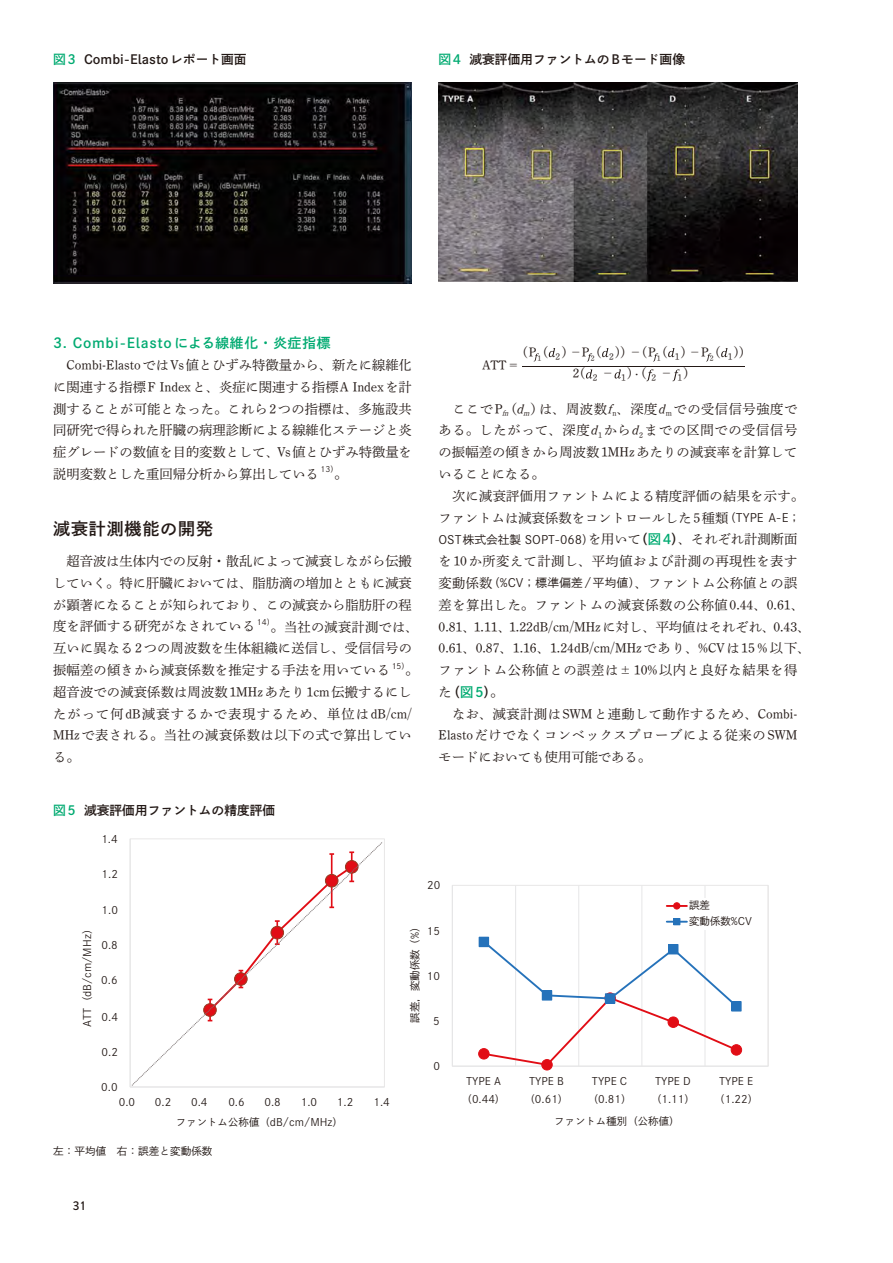
<style>
.page{position:relative;width:893px;height:1263px;background:#fff}
.page>*{position:absolute;margin:0;border:0;box-sizing:border-box;transform-origin:0 0}
.t1{font:16.95px "P Shuei Go Gin Std N B 90 pv RKSJ H";letter-spacing:.05em;color:#231916}
.t2{font:13.8px "P Shuei Go Gin Std N B 90 pv RKSJ H";letter-spacing:.05em;color:#00aa71}
.t3{font:13.35px/21.8px "P Shuei Min Pr 6 N L 90 pv RKSJ H";letter-spacing:.015em;color:#231916;text-align:justify}
.t4{font:13.35px/21.8px "P Shuei Min Pr 6 N L 90 pv RKSJ H";letter-spacing:.035em;color:#231916}
.t5{font:13.35px/21.8px "P Shuei Min Pr 6 N L 90 pv RKSJ H";letter-spacing:.04em;color:#231916}
.t6{font:12.9px/21.5px "P Shuei Min Pr 6 N L 90 pv RKSJ H";color:#231916;text-align:center}
.t7{font:12.75px "P Shuei Go Gin Std N B 90 pv RKSJ H";color:#231916}
.t8{font:500 12.75px "Brandon Grotesque";color:#231916}
.t9{font:11.7px "P Shuei Go Gin Std N L 90 pv RKSJ H";color:#231916}
.t10{font:10.65px "P Shuei Go Gin Std N L 90 pv RKSJ H";color:#231916}
.t11{font:10.5px/17.9px "P Shuei Go Gin Std N L 90 pv RKSJ H";color:#231916;text-align:center}
.t12{font:7.8px "P Shuei Go Gin Std N L 90 pv RKSJ H";color:#231916}
.s1{color:#00aa71}
.s2{font-family:"A1 Mincho Std Bold 90 pv RKSJ H"}
.s3{font-style:italic}
.s4{font-family:"P Shuei Go Gin Std N L 90 pv RKSJ H";font-size:11.7px}
.s5{font-family:"P Shuei Min Pr 6 N L 90 pv RKSJ H";font-size:13.35px}
.s6{font-family:"P Shuei Go Gin Std N B 90 pv RKSJ H";font-size:13.35px}
.s7{font-family:"P Shuei Go Gin Std N B 90 pv RKSJ H";font-size:13.35px;color:#00aa71}
.s8{font-family:"A1 Mincho Std Bold 90 pv RKSJ H";font-size:13.35px}
.s9{font-family:"P Shuei Go Gin Std N B 90 pv RKSJ H"}
.s10{font-family:"P Shuei Go Gin Std N B 90 pv RKSJ H";color:#00aa71}
</style>
<div class="page">
<img style="left:53px;top:83px;width:359px;height:200px">
<svg style="left:534px;top:353px;width:5px;height:8px"></svg>
<svg style="left:549px;top:348px;width:6px;height:9px"></svg>
<svg style="left:587px;top:353px;width:5px;height:8px"></svg>
<svg style="left:602px;top:348px;width:6px;height:9px"></svg>
<svg style="left:653px;top:353px;width:5px;height:8px"></svg>
<svg style="left:668px;top:348px;width:6px;height:9px"></svg>
<svg style="left:706px;top:353px;width:5px;height:8px"></svg>
<svg style="left:721px;top:348px;width:6px;height:9px"></svg>
<svg style="left:586px;top:369px;width:6px;height:9px"></svg>
<svg style="left:615px;top:369px;width:6px;height:9px"></svg>
<svg style="left:646px;top:369px;width:7px;height:12px"></svg>
<svg style="left:672px;top:369px;width:8px;height:12px"></svg>
<hr style="left:522px;top:366px;width:223px;height:1px;background:#231916">
<img style="left:438px;top:83px;width:359px;height:199px">
<hr style="left:130px;top:839px;width:1px;height:248px;background:#e6e6e7">
<hr style="left:130px;top:1086px;width:254px;height:1px;background:#e6e6e7">
<svg style="left:132px;top:842px;width:251px;height:244px"></svg>
<hr style="left:515px;top:885px;width:1px;height:181px;background:#e6e6e7">
<hr style="left:578px;top:885px;width:1px;height:181px;background:#e6e6e7">
<hr style="left:641px;top:885px;width:1px;height:181px;background:#e6e6e7">
<hr style="left:705px;top:885px;width:1px;height:181px;background:#e6e6e7">
<hr style="left:768px;top:885px;width:1px;height:181px;background:#e6e6e7">
<div style="left:452px;top:885px;width:316px;height:181px;border:1px solid #e8e7e7"></div>
<hr style="left:452px;top:885px;width:1px;height:181px;background:#e6e6e7">
<hr style="left:452px;top:1066px;width:316px;height:1px;background:#e6e6e7">
<div style="left:479px;top:1048px;width:10px;height:11px;background:#e10d15;border-radius:50%"></div>
<div style="left:478px;top:1048px;width:11px;height:11px;border:1px solid #e10d15;border-radius:50%"></div>
<div style="left:542px;top:1059px;width:10px;height:11px;background:#e10d15;border-radius:50%"></div>
<div style="left:541px;top:1059px;width:12px;height:11px;border:1px solid #e10d15;border-radius:50%"></div>
<div style="left:731px;top:1045px;width:11px;height:10px;background:#e10d15;border-radius:50%"></div>
<div style="left:731px;top:1044px;width:11px;height:11px;border:1px solid #e10d15;border-radius:50%"></div>
<svg style="left:481px;top:939px;width:258px;height:128px"></svg>
<div style="left:479px;top:937px;width:10px;height:10px;background:#2572ba"></div>
<div style="left:542px;top:991px;width:10px;height:9px;background:#2572ba"></div>
<div style="left:542px;top:990px;width:10px;height:10px;border:1px solid #2572ba"></div>
<div style="left:605px;top:994px;width:10px;height:9px;background:#2572ba"></div>
<div style="left:605px;top:993px;width:10px;height:10px;border:1px solid #2572ba"></div>
<div style="left:668px;top:944px;width:10px;height:10px;background:#2572ba"></div>
<div style="left:732px;top:1001px;width:9px;height:10px;background:#2572ba"></div>
<div style="left:731px;top:1001px;width:10px;height:10px;border:1px solid #2572ba"></div>
<div style="left:661px;top:898px;width:96px;height:31px;background:#fff"></div>
<hr style="left:667px;top:905px;width:20px;height:2px;background:#e10d15">
<div style="left:673px;top:902px;width:7px;height:7px;border:1px solid #e10d15;border-radius:50%"></div>
<hr style="left:667px;top:921px;width:20px;height:2px;background:#2572ba">
<div style="left:674px;top:918px;width:6px;height:7px;background:#2572ba"></div>
<div style="left:673px;top:918px;width:7px;height:7px;border:1px solid #2572ba"></div>
<p class="t7" style="left:53px;top:55px;width:195px"><span class="s1">図3</span> Combi-Elastoレポート画面</p>
<p class="t7" style="left:438px;top:55px;width:248px"><span class="s1">図4</span> 減衰評価用ファントムのBモード画像</p>
<p class="t2" style="left:53px;top:338px;width:279px">3. Combi-Elasto による線維化・炎症指標</p>
<p class="t3" style="left:53px;top:356px;width:360px">　Combi-ElastoではVs値とひずみ特徴量から<span class="s2">、</span>新たに線維化に関連する指標F Indexと<span class="s2">、</span>炎症に関連する指標A Indexを計測することが可能となった。これら2つの指標は<span class="s2">、</span>多施設共同研究で得られた肝臓の病理診断による線維化ステージと炎症グレードの数値を目的変数として<span class="s2">、</span>Vs値とひずみ特徴量を説明変数とした重回帰分析から算出している</p>
<p class="t12" style="left:321px;top:466px;width:19px">13）</p>
<p class="t3" style="left:334px;top:465px;width:15px">。</p>
<p class="t1" style="left:53px;top:522px;width:161px">減衰計測機能の開発</p>
<p class="t3" style="left:53px;top:552px;width:360px">　超音波は生体内での反射・散乱によって減衰しながら伝搬していく。特に肝臓においては<span class="s2">、</span>脂肪滴の増加とともに減衰が顕著になることが知られており<span class="s2">、</span>この減衰から脂肪肝の程度を評価する研究がなされている</p>
<p class="t12" style="left:257px;top:619px;width:19px">14）</p>
<p class="t3" style="left:53px;top:617px;width:367px;text-align:left;text-indent:217px">。当社の減衰計測では<span class="s2">、</span>互いに異なる2つの周波数を生体組織に送信し<span class="s2">、</span>受信信号の振幅差の傾きから減衰係数を推定する手法を用いている</p>
<p class="t12" style="left:392px;top:663px;width:19px">15）</p>
<p class="t5" style="left:53px;top:661px;width:367px;text-indent:352px">。超音波での減衰係数は周波数1MHzあたり1cm伝搬するにしたがって何dB減衰するかで表現するため<span class="s2">、</span>単位はdB/cm/<br>MHzで表される。当社の減衰係数は以下の式で算出している。</p>
<p class="t7" style="left:53px;top:806px;width:224px"><span class="s1">図5</span> 減衰評価用ファントムの精度評価</p>
<p class="t6" style="left:522px;top:343px;width:224px">(P<sub>1</sub>( <sub>2</sub>)－P<sub>2</sub>( <sub>2</sub>)) －(P<sub>1</sub>( <sub>1</sub>)－P<sub>2</sub>( <sub>1</sub>))<br>2( <sub>2</sub>－ <sub>1</sub>)·( <sub>2</sub>－<sub>1</sub>)</p>
<p class="t3" style="left:438px;top:399px;width:367px;text-align:left">　ここでP<sub>fn</sub>（<span class="s3">d</span><sub>m</sub>）は<span class="s2">、</span>周波数<span class="s3">f</span> <sub>n</sub><span class="s2">、</span>深度<span class="s3">d</span><sub>m</sub> での受信信号強度である。したがって<span class="s2">、</span>深度<span class="s3">d</span><sub>1</sub> から<span class="s3">d</span><sub>2</sub> までの区間での受信信号の振幅差の傾きから周波数1MHzあたりの減衰率を計算していることになる。<br>　次に減衰評価用ファントムによる精度評価の結果を示す。ファントムは減衰係数をコントロールした5種類<span class="s4">（TYPE A-E；</span></p>
<p class="t9" style="left:438px;top:535px;width:360px">OST株式会社製 SOPT-068）<span class="s5">を用いて</span><span class="s6">（</span><span class="s7">図4</span><span class="s6">）</span><span class="s8">、</span><span class="s5">それぞれ計測断面</span></p>
<p class="t4" style="left:438px;top:552px;width:374px">を10か所変えて計測し<span class="s2">、</span>平均値および計測の再現性を表す変動係数<span class="s4">（%CV；標準偏差/平均値）</span><span class="s2">、</span>ファントム公称値との誤差を算出した。ファントムの減衰係数の公称値0.44<span class="s2">、</span>0.61<span class="s2">、</span>0.81<span class="s2">、</span>1.11<span class="s2">、</span>1.22dB/cm/MHzに対し<span class="s2">、</span>平均値はそれぞれ<span class="s2">、</span>0.43<span class="s2">、</span>0.61<span class="s2">、</span>0.87<span class="s2">、</span>1.16<span class="s2">、</span>1.24dB/cm/MHzであり<span class="s2">、</span>%CVは15％以下<span class="s2">、</span>ファントム公称値との誤差は±10%以内と良好な結果を得た<span class="s9">（</span><span class="s10">図5</span><span class="s9">）</span>。<br>　なお<span class="s2">、</span>減衰計測はSWMと連動して動作するため<span class="s2">、</span>Combi-Elastoだけでなくコンベックスプローブによる従来のSWMモードにおいても使用可能である。</p>
<p class="t6" style="left:482px;top:356px;width:37px">ATT =</p>
<p class="t11" style="left:80px;top:1026px;width:104px;rotate:-90deg">ATT（dB/cm/MHz）</p>
<p class="t11" style="left:101px;top:831px;width:18px">1.4</p>
<p class="t11" style="left:102px;top:867px;width:18px">1.2</p>
<p class="t11" style="left:102px;top:902px;width:18px">1.0</p>
<p class="t11" style="left:101px;top:938px;width:18px">0.8</p>
<p class="t11" style="left:101px;top:973px;width:18px">0.6</p>
<p class="t11" style="left:102px;top:1009px;width:18px">0.4</p>
<p class="t11" style="left:102px;top:1044px;width:18px">0.2</p>
<p class="t11" style="left:101px;top:1079px;width:18px">0.0</p>
<p class="t11" style="left:119px;top:1094px;width:18px">0.0</p>
<p class="t11" style="left:155px;top:1095px;width:18px">0.2</p>
<p class="t11" style="left:191px;top:1095px;width:18px">0.4</p>
<p class="t11" style="left:228px;top:1094px;width:18px">0.6</p>
<p class="t11" style="left:264px;top:1094px;width:18px">0.8</p>
<p class="t11" style="left:301px;top:1095px;width:18px">1.0</p>
<p class="t11" style="left:337px;top:1095px;width:18px">1.2</p>
<p class="t11" style="left:373px;top:1095px;width:18px">1.4</p>
<p class="t11" style="left:176px;top:1114px;width:169px">ファントム公称値（dB/cm/MHz）</p>
<p class="t10" style="left:53px;top:1147px;width:161px">左：平均値　右：誤差と変動係数</p>
<p class="t8" style="left:73px;top:1198px;width:14px">31</p>
<p class="t11" style="left:427px;top:878px;width:15px">20</p>
<p class="t11" style="left:427px;top:923px;width:15px">15</p>
<p class="t11" style="left:427px;top:968px;width:15px">10</p>
<p class="t11" style="left:433px;top:1014px;width:8px">5</p>
<p class="t11" style="left:434px;top:1059px;width:8px">0</p>
<p class="t11" style="left:407px;top:1023px;width:103px;rotate:-90deg">誤差，変動係数（%）</p>
<p class="t11" style="left:689px;top:899px;width:65px;line-height:15.8px;text-align:left">誤差<br>変動係数%CV</p>
<p class="t11" style="left:462px;top:1074px;width:45px">TYPE A（0.44）</p>
<p class="t11" style="left:524px;top:1074px;width:45px">TYPE B（0.61）</p>
<p class="t11" style="left:588px;top:1074px;width:45px">TYPE C（0.81）</p>
<p class="t11" style="left:651px;top:1074px;width:45px">TYPE D（1.11）</p>
<p class="t11" style="left:714px;top:1074px;width:45px">TYPE E（1.22）</p>
<p class="t11" style="left:554px;top:1113px;width:127px">ファントム種別（公称値）</p>
</div>
